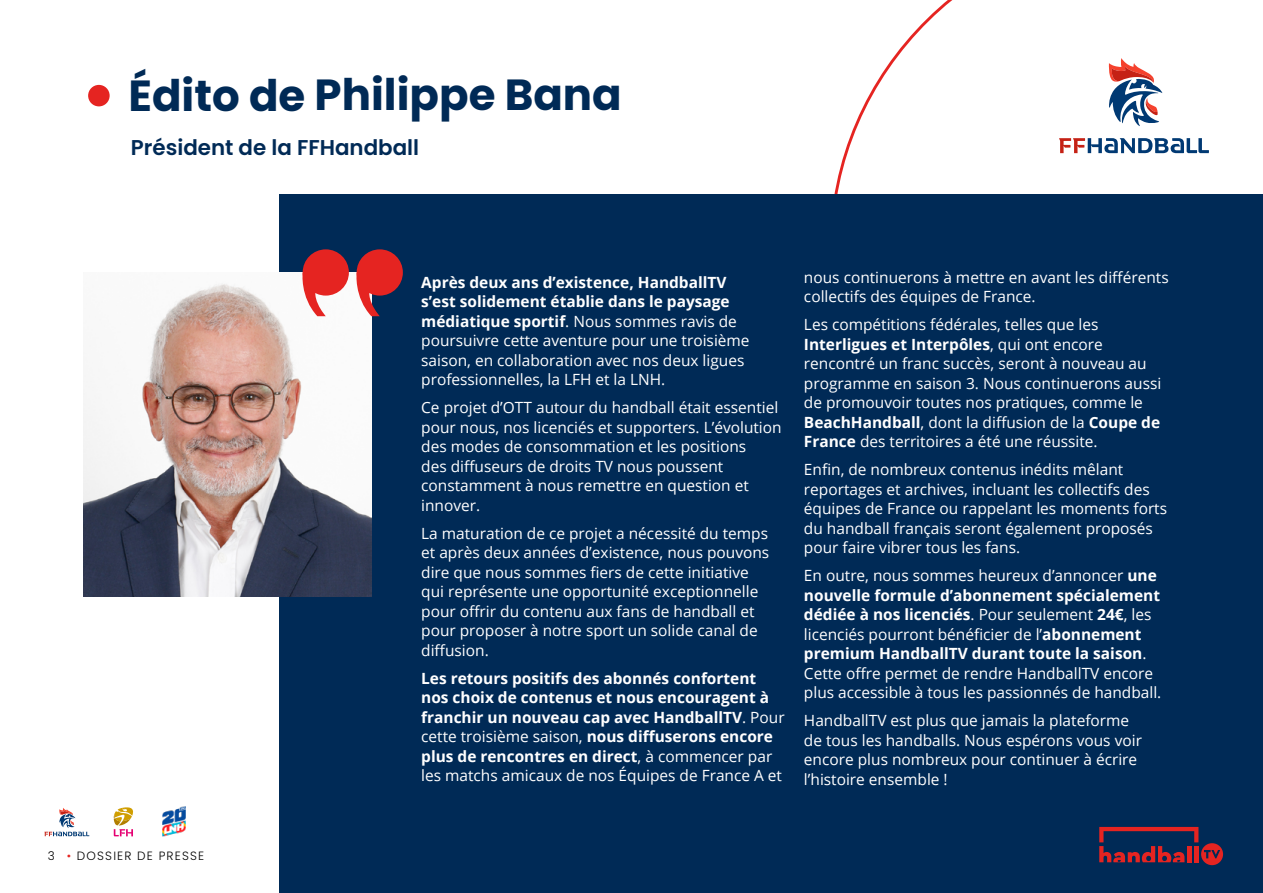
<style>
.page{position:relative;width:1263px;height:893px;background:#fff}
.page>*{position:absolute;margin:0;border:0;box-sizing:border-box;transform-origin:0 0}
.t1{font:700 43.5px "Poppins";color:#002a56}
.t2{font:600 21.45px "Poppins";color:#002a56}
.t3{font:15.45px/19.5px "Open Sans";color:#fff}
.t4{font:700 15.45px/19.5px "Open Sans";color:#fff}
.t5{font:300 12px "Poppins";letter-spacing:.1em;color:#000}
.s1{color:#e52421}
.s2{font-weight:700}
.s3{font-weight:400}
</style>
<div class="page">
<div style="left:280px;top:194px;width:983px;height:699px;background:#002a56"></div>
<img style="left:83px;top:272px;width:288px;height:325px">
<div style="left:88px;top:85px;width:22px;height:21px;background:#e52421;border-radius:50%"></div>
<div style="left:303px;top:249px;width:46px;height:47px;background:#e52421;border-radius:50%"></div>
<svg style="left:300px;top:269px;width:33px;height:47px"></svg>
<div style="left:357px;top:249px;width:46px;height:47px;background:#e52421;border-radius:50%"></div>
<svg style="left:354px;top:269px;width:33px;height:47px"></svg>
<svg style="left:1108px;top:58px;width:55px;height:68px"></svg>
<svg style="left:1059px;top:138px;width:150px;height:15px"></svg>
<svg style="left:1099px;top:827px;width:124px;height:38px"></svg>
<hr style="left:1187px;top:846px;width:4px;height:16px;background:#e52421">
<hr style="left:1194px;top:846px;width:4px;height:16px;background:#e52421">
<svg style="left:44px;top:808px;width:45px;height:28px"></svg>
<svg style="left:113px;top:807px;width:20px;height:29px"></svg>
<img style="left:162px;top:807px;width:23px;height:29px">
<h1 class="t1" style="left:129px;top:70px;width:495px">Édito de Philippe Bana</h1>
<h2 class="t2" style="left:131px;top:135px;width:290px">Président de la FFHandball</h2>
<p class="t5" style="left:48px;top:848px;width:158px">3 <span class="s1">•</span> DOSSIER DE PRESSE</p>
<p class="t3" style="left:421px;top:272px;width:330px"><span class="s2">Après deux ans d’existence, HandballTV s’est solidement établie dans le paysage médiatique sportif</span>. Nous sommes ravis de poursuivre cette aventure pour une troisième saison, en collaboration avec nos deux ligues professionnelles, la LFH et la LNH.</p>
<p class="t3" style="left:421px;top:397px;width:362px">Ce projet d’OTT autour du handball était essentiel pour nous, nos licenciés et supporters. L’évolution des modes de consommation et les positions<br>des diffuseurs de droits TV nous poussent constamment à nous remettre en question et innover.</p>
<p class="t3" style="left:421px;top:523px;width:350px">La maturation de ce projet a nécessité du temps et après deux années d’existence, nous pouvons dire que nous sommes fiers de cette initiative qui représente une opportunité exceptionnelle pour offrir du contenu aux fans de handball et pour proposer à notre sport un solide canal de diffusion.</p>
<p class="t4" style="left:421px;top:668px;width:365px">Les retours positifs des abonnés confortent nos choix de contenus et nous encouragent à franchir un nouveau cap avec HandballTV<span class="s3">. Pour cette troisième saison,</span> nous diffuserons encore plus de rencontres en direct<span class="s3">, à commencer par les matchs amicaux de nos Équipes de France A et</span></p>
<p class="t3" style="left:804px;top:267px;width:366px">nous continuerons à mettre en avant les différents collectifs des équipes de France.</p>
<p class="t3" style="left:804px;top:315px;width:359px">Les compétitions fédérales, telles que les <span class="s2">Interligues et Interpôles</span>, qui ont encore rencontré un franc succès, seront à nouveau au programme en saison 3. Nous continuerons aussi de promouvoir toutes nos pratiques, comme le <span class="s2">BeachHandball</span>, dont la diffusion de la <span class="s2">Coupe de France</span> des territoires a été une réussite.</p>
<p class="t3" style="left:804px;top:460px;width:365px">Enfin, de nombreux contenus inédits mêlant reportages et archives, incluant les collectifs des équipes de France ou rappelant les moments forts du handball français seront également proposés pour faire vibrer tous les fans.</p>
<p class="t3" style="left:804px;top:566px;width:359px">En outre, nous sommes heureux d’annoncer <span class="s2">une nouvelle formule d’abonnement spécialement dédiée à nos licenciés</span>. Pour seulement <span class="s2">24€</span>, les licenciés pourront bénéficier de l’<span class="s2">abonnement premium HandballTV durant toute la saison</span>.<br>Cette offre permet de rendre HandballTV encore plus accessible à tous les passionnés de handball.</p>
<p class="t3" style="left:804px;top:711px;width:339px">HandballTV est plus que jamais la plateforme de tous les handballs. Nous espérons vous voir encore plus nombreux pour continuer à écrire l’histoire ensemble !</p>
</div>
